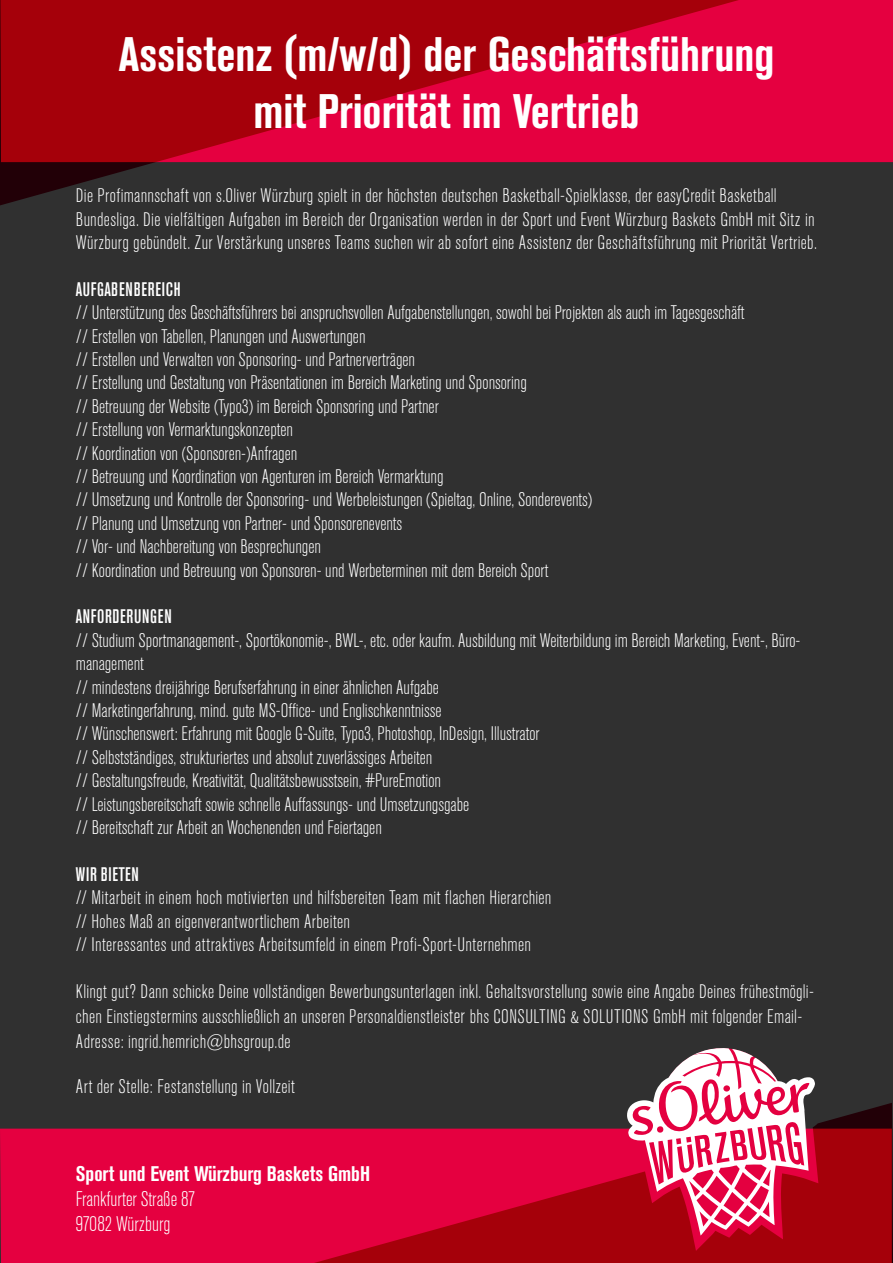
<style>
.page{position:relative;width:893px;height:1263px;background:#303030}
.page>*{position:absolute;margin:0;border:0;box-sizing:border-box;transform-origin:0 0}
.t1{font:700 condensed 48px/57.6px "Akzidenz Grotesk Pro";color:#fff;text-align:center}
.t2{font:700 condensed 21px "Akzidenz Grotesk Pro";color:#fff}
.t3{font:300 condensed 21px/25.2px "Akzidenz Grotesk Pro";color:#fff}
.t4{font:300 condensed 19.5px/23.4px "Akzidenz Grotesk Pro";color:#fff}
.t5{font:300 condensed 19.5px/23.4px "Akzidenz Grotesk Pro";letter-spacing:.02em;color:#fff}
.t6{font:500 condensed 19.5px "Akzidenz Grotesk Pro";letter-spacing:.04em;color:#fff}
.s1{font-size:21px}
</style>
<div class="page">
<div style="left:0;top:1128px;width:314px;height:135px;background:#e50040"></div>
<svg style="left:314px;top:1103px;width:579px;height:160px"></svg>
<div style="left:810px;top:0;width:83px;height:162px;background:#e50040"></div>
<svg style="left:0;top:0;width:810px;height:206px"></svg>
<svg style="left:626px;top:1048px;width:189px;height:188px"></svg>
<h1 class="t1" style="left:119px;top:24px;width:657px">Assistenz (m/w/d) der Geschäftsführung mit Priorität im Vertrieb</h1>
<p class="t5" style="left:76px;top:183px;width:742px">Die Profimannschaft von s.Oliver Würzburg spielt in der höchsten deutschen Basketball-Spielklasse, der easyCredit Basketball<br>Bundesliga. Die vielfältigen Aufgaben im Bereich der Organisation werden in der Sport und Event Würzburg Baskets GmbH mit Sitz in<br>Würzburg gebündelt. Zur Verstärkung unseres Teams suchen wir ab sofort eine Assistenz der Geschäftsführung mit Priorität Vertrieb.</p>
<p class="t6" style="left:76px;top:276px;width:106px">AUFGABENBEREICH</p>
<p class="t4" style="left:76px;top:300px;width:670px">// Unterstützung des Geschäftsführers bei anspruchsvollen Aufgabenstellungen, sowohl bei Projekten als auch im Tagesgeschäft // Erstellen von Tabellen, Planungen und Auswertungen<br>// Erstellen und Verwalten von Sponsoring- und Partnerverträgen<br>// Erstellung und Gestaltung von Präsentationen im Bereich Marketing und Sponsoring<br>// Betreuung der Website (Typo3) im Bereich Sponsoring und Partner<br>// Erstellung von Vermarktungskonzepten<br>// Koordination von (Sponsoren-)Anfragen<br>// Betreuung und Koordination von Agenturen im Bereich Vermarktung<br>// Umsetzung und Kontrolle der Sponsoring- und Werbeleistungen (Spieltag, Online, Sonderevents)<br>// Planung und Umsetzung von Partner- und Sponsorenevents<br>// Vor- und Nachbereitung von Besprechungen<br>// Koordination und Betreuung von Sponsoren- und Werbeterminen mit dem Bereich Sport</p>
<p class="t6" style="left:76px;top:604px;width:97px">ANFORDERUNGEN</p>
<p class="t4" style="left:76px;top:628px;width:726px">// Studium Sportmanagement-, Sportökonomie-, BWL-, etc. oder kaufm. Ausbildung mit Weiterbildung im Bereich Marketing, Event-, Büro&shy;management<br>// mindestens dreijährige Berufserfahrung in einer ähnlichen Aufgabe<br>// Marketingerfahrung, mind. gute MS-Office- und Englischkenntnisse<br>// Wünschenswert: Erfahrung mit Google G-Suite, Typo3, Photoshop, InDesign, Illustrator<br>// Selbstständiges, strukturiertes und absolut zuverlässiges Arbeiten<br>// Gestaltungsfreude, Kreativität, Qualitätsbewusstsein, #PureEmotion<br>// Leistungsbereitschaft sowie schnelle Auffassungs- und Umsetzungsgabe<br>// Bereitschaft zur Arbeit an Wochenenden und Feiertagen</p>
<p class="t6" style="left:76px;top:861px;width:65px">WIR BIETEN</p>
<p class="t5" style="left:76px;top:885px;width:477px">// Mitarbeit in einem hoch motivierten und hilfsbereiten Team mit flachen Hierarchien // Hohes Maß an eigenverantwortlichem Arbeiten<br>// Interessantes und attraktives Arbeitsumfeld in einem Profi-Sport-Unternehmen</p>
<p class="t4" style="left:76px;top:978px;width:740px;line-height:25.2px">Klingt gut? Dann schicke Deine vollständigen Bewerbungsunterlagen inkl. Gehaltsvorstellung sowie eine Angabe Deines frühestmögli&shy;chen Einstiegstermins ausschließlich an unseren Personaldienstleis<span class="s1">ter</span> bhs CONSULTING &amp; SOLUTIONS GmbH mit folgender Email-<br>Adresse: ingrid.hemrich@bhsgroup.de</p>
<p class="t4" style="left:76px;top:1074px;width:220px">Art der Stelle: Festanstellung in Vollzeit</p>
<p class="t2" style="left:76px;top:1160px;width:296px">Sport und Event Würzburg Baskets GmbH</p>
<p class="t3" style="left:76px;top:1185px;width:121px">Frankfurter Straße 87<br>97082 Würzburg</p>
</div>
